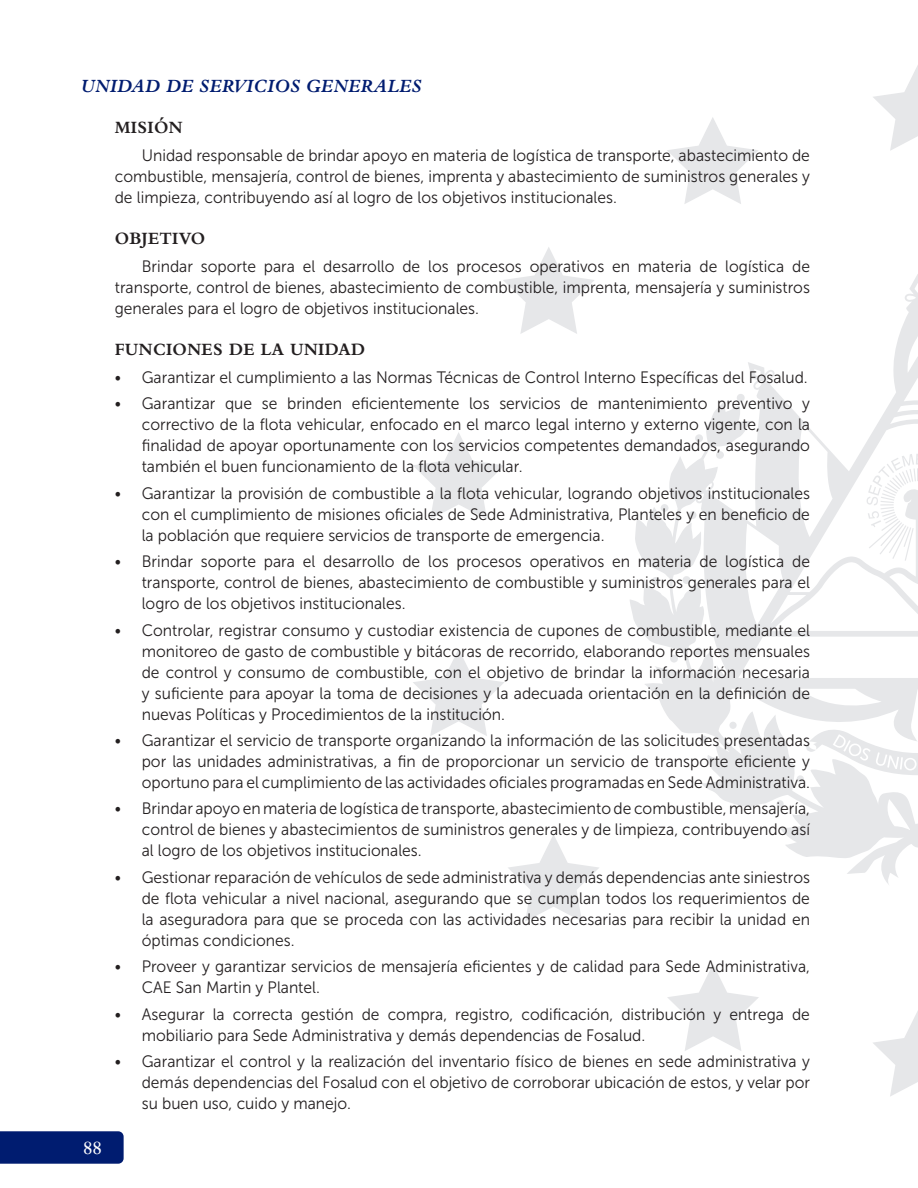
<style>
.page{position:relative;width:918px;height:1188px;background:#fff}
.page>*{position:absolute;margin:0;border:0;box-sizing:border-box;transform-origin:0 0}
.t1{font:italic 700 19.5px "Bembo Std";letter-spacing:.02em;color:#001c70;scale:.95 1}
.t2{font:600 19.5px "Bembo Std";color:#fff;scale:.95 1}
.t3{font:700 18px "Bembo Std";letter-spacing:.02em;color:#231f20;scale:.95 1}
.t4{font:16.5px/21px "Museo Sans 300";color:#231f20;text-align:justify;scale:.95 1}
</style>
<div class="page">
<svg style="left:873px;top:65px;width:45px;height:86px"></svg>
<svg style="left:873px;top:1011px;width:45px;height:85px"></svg>
<svg style="left:667px;top:965px;width:92px;height:86px"></svg>
<svg style="left:508px;top:835px;width:91px;height:86px"></svg>
<svg style="left:413px;top:649px;width:91px;height:87px"></svg>
<svg style="left:413px;top:432px;width:91px;height:87px"></svg>
<svg style="left:503px;top:247px;width:91px;height:87px"></svg>
<svg style="left:667px;top:117px;width:91px;height:87px"></svg>
<svg style="left:630px;top:274px;width:288px;height:611px"></svg>
<div style="left:797px;top:775px;width:7px;height:7px;background:#e6e7e9;border-radius:50%"></div>
<div style="left:776px;top:800px;width:8px;height:7px;background:#e6e7e9;border-radius:50%"></div>
<div style="left:729px;top:722px;width:8px;height:7px;background:#e6e7e9;border-radius:50%"></div>
<div style="left:700px;top:736px;width:8px;height:7px;background:#e6e7e9;border-radius:50%"></div>
<div style="left:695px;top:647px;width:8px;height:8px;background:#e6e7e9;border-radius:50%"></div>
<div style="left:670px;top:655px;width:8px;height:8px;background:#e6e7e9;border-radius:50%"></div>
<div style="left:683px;top:576px;width:7px;height:8px;background:#e6e7e9;border-radius:50%"></div>
<div style="left:661px;top:504px;width:8px;height:8px;background:#e6e7e9;border-radius:50%"></div>
<div style="left:689px;top:511px;width:7px;height:8px;background:#e6e7e9;border-radius:50%"></div>
<div style="left:716px;top:451px;width:8px;height:8px;background:#e6e7e9;border-radius:50%"></div>
<div style="left:695px;top:434px;width:8px;height:8px;background:#e6e7e9;border-radius:50%"></div>
<div style="left:652px;top:577px;width:8px;height:8px;background:#e6e7e9;border-radius:50%"></div>
<svg style="left:866px;top:454px;width:52px;height:107px"></svg>
<svg style="left:805px;top:723px;width:113px;height:52px"></svg>
<div style="left:0;top:1131px;width:124px;height:33px;background:#001c70"></div>
<p class="t1" style="left:81px;top:75px;width:360px">UNIDAD DE SERVICIOS GENERALES</p>
<p class="t3" style="left:115px;top:118px;width:73px">MISIÓN</p>
<p class="t4" style="left:115px;top:145px;width:733px;text-indent:27px">Unidad responsable de brindar apoyo en materia de logística de transporte, abastecimiento de combustible, mensajería, control de bienes, imprenta y abastecimiento de suministros generales y de limpieza, contribuyendo así al logro de los objetivos institucionales.</p>
<p class="t3" style="left:115px;top:229px;width:97px">OBJETIVO</p>
<p class="t4" style="left:115px;top:256px;width:733px;text-indent:27px">Brindar soporte para el desarrollo de los procesos operativos en materia de logística de transporte, control de bienes, abastecimiento de combustible, imprenta, mensajería y suministros generales para el logro de objetivos institucionales.</p>
<p class="t3" style="left:115px;top:340px;width:265px">FUNCIONES DE LA UNIDAD</p>
<p class="t4" style="left:115px;top:367px;width:728px">• Garantizar el cumplimiento a las Normas Técnicas de Control Interno Específicas del Fosalud.</p>
<p class="t4" style="left:142px;top:393px;width:705px;text-indent:-27px">• Garantizar que se brinden eficientemente los servicios de mantenimiento preventivo y correctivo de la flota vehicular, enfocado en el marco legal interno y externo vigente, con la finalidad de apoyar oportunamente con los servicios competentes demandados, asegurando también el buen funcionamiento de la flota vehicular.</p>
<p class="t4" style="left:142px;top:483px;width:705px;text-indent:-27px">• Garantizar la provisión de combustible a la flota vehicular, logrando objetivos institucionales con el cumplimiento de misiones oficiales de Sede Administrativa, Planteles y en beneficio de la población que requiere servicios de transporte de emergencia.</p>
<p class="t4" style="left:142px;top:551px;width:705px;text-indent:-27px">• Brindar soporte para el desarrollo de los procesos operativos en materia de logística de transporte, control de bienes, abastecimiento de combustible y suministros generales para el logro de los objetivos institucionales.</p>
<p class="t4" style="left:142px;top:620px;width:705px;text-indent:-27px">• Controlar, registrar consumo y custodiar existencia de cupones de combustible, mediante el monitoreo de gasto de combustible y bitácoras de recorrido, elaborando reportes mensuales de control y consumo de combustible, con el objetivo de brindar la información necesaria y suficiente para apoyar la toma de decisiones y la adecuada orientación en la definición de nuevas Políticas y Procedimientos de la institución.</p>
<p class="t4" style="left:142px;top:730px;width:705px;text-indent:-27px">• Garantizar el servicio de transporte organizando la información de las solicitudes presentadas por las unidades administrativas, a fin de proporcionar un servicio de transporte eficiente y oportuno para el cumplimiento de las actividades oficiales programadas en Sede Administrativa.</p>
<p class="t4" style="left:142px;top:798px;width:705px;text-indent:-27px">• Brindar apoyo en materia de logística de transporte, abastecimiento de combustible, mensajería, control de bienes y abastecimientos de suministros generales y de limpieza, contribuyendo así al logro de los objetivos institucionales.</p>
<p class="t4" style="left:142px;top:867px;width:705px;text-indent:-27px">• Gestionar reparación de vehículos de sede administrativa y demás dependencias ante siniestros de flota vehicular a nivel nacional, asegurando que se cumplan todos los requerimientos de la aseguradora para que se proceda con las actividades necesarias para recibir la unidad en óptimas condiciones.</p>
<p class="t4" style="left:142px;top:956px;width:705px;text-indent:-27px">• Proveer y garantizar servicios de mensajería eficientes y de calidad para Sede Administrativa,<br>CAE San Martin y Plantel.</p>
<p class="t4" style="left:142px;top:1004px;width:705px;text-indent:-27px">• Asegurar la correcta gestión de compra, registro, codificación, distribución y entrega de mobiliario para Sede Administrativa y demás dependencias de Fosalud.</p>
<p class="t4" style="left:142px;top:1051px;width:705px;text-indent:-27px">• Garantizar el control y la realización del inventario físico de bienes en sede administrativa y demás dependencias del Fosalud con el objetivo de corroborar ubicación de estos, y velar por su buen uso, cuido y manejo.</p>
<p class="t2" style="left:83px;top:1137px;width:22px">88</p>
</div>
